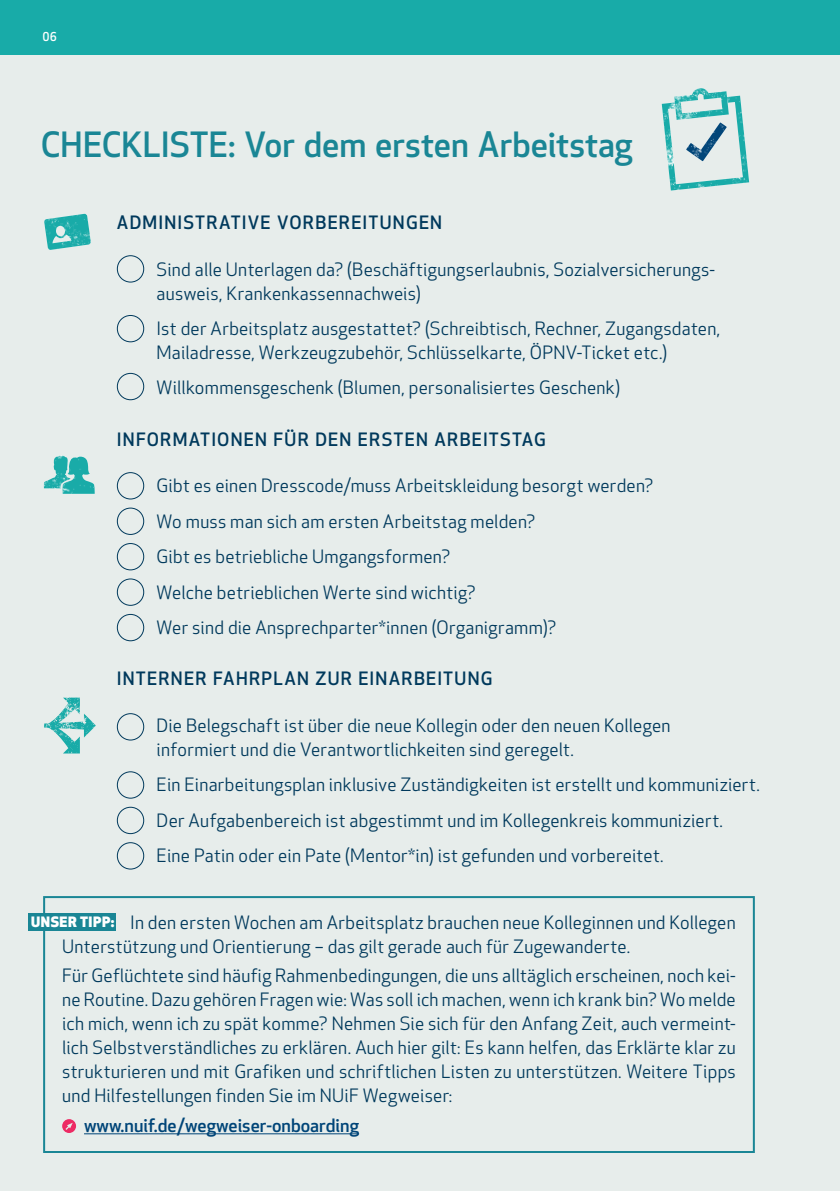
<style>
.page{position:relative;width:840px;height:1191px;background:#fff}
.page>*{position:absolute;margin:0;border:0;box-sizing:border-box;transform-origin:0 0}
.H3_Headline_17pt{font:500 34px "Apex New";color:#1a8695}
.p_Fließtext_9_12pt{font:18px/24px "Apex New";letter-spacing:.015em;color:#00395c}
.H4_Liste_Headline{font:500 18px "Apex New";letter-spacing:.07em;color:#00395c}
.p_Fließtext_9_12pt-2{font:500 18px "Apex New";color:#004578}
.H4_Unser_Tipp{font:800 14px "Apex New";letter-spacing:.04em;color:#fff}
.t1{font:500 12px "Apex New";color:#fff}
</style>
<div class="page">
<div style="left:0;top:54px;width:839px;height:1137px;background:#e7edeb"></div>
<div style="left:0;top:0;width:839px;height:54px;background:#18aba8"></div>
<div style="left:117px;top:255px;width:27px;height:27px;border:1px solid #00395c;border-radius:50%"></div>
<div style="left:117px;top:373px;width:27px;height:27px;border:1px solid #00395c;border-radius:50%"></div>
<div style="left:117px;top:315px;width:27px;height:27px;border:1px solid #00395c;border-radius:50%"></div>
<div style="left:117px;top:472px;width:27px;height:27px;border:1px solid #00395c;border-radius:50%"></div>
<div style="left:117px;top:507px;width:27px;height:28px;border:1px solid #00395c;border-radius:50%"></div>
<div style="left:117px;top:543px;width:27px;height:27px;border:1px solid #00395c;border-radius:50%"></div>
<div style="left:117px;top:578px;width:27px;height:28px;border:1px solid #00395c;border-radius:50%"></div>
<div style="left:117px;top:614px;width:27px;height:27px;border:1px solid #00395c;border-radius:50%"></div>
<div style="left:117px;top:771px;width:27px;height:27px;border:1px solid #00395c;border-radius:50%"></div>
<div style="left:117px;top:806px;width:27px;height:28px;border:1px solid #00395c;border-radius:50%"></div>
<div style="left:117px;top:842px;width:27px;height:27px;border:1px solid #00395c;border-radius:50%"></div>
<div style="left:117px;top:713px;width:27px;height:27px;border:1px solid #00395c;border-radius:50%"></div>
<svg style="left:661px;top:95px;width:87px;height:96px"></svg>
<img style="left:673px;top:88px;width:55px;height:32px">
<img style="left:44px;top:697px;width:52px;height:56px">
<img style="left:44px;top:214px;width:47px;height:36px">
<img style="left:44px;top:455px;width:51px;height:39px">
<hr style="left:84px;top:1133px;width:275px;height:1px;background:#004578">
<svg style="left:62px;top:1119px;width:14px;height:14px"></svg>
<div style="left:43px;top:896px;width:711px;height:257px;border:2px solid #1a8695"></div>
<div style="left:28px;top:913px;width:88px;height:17px;background:#1a8695"></div>
<p class="t1" style="left:43px;top:30px;width:16px">06</p>
<h3 class="H3_Headline_17pt" style="left:41px;top:125px;width:593px">CHECKLISTE: Vor dem ersten Arbeitstag</h3>
<h4 class="H4_Liste_Headline" style="left:117px;top:212px;width:326px">ADMINISTRATIVE VORBEREITUNGEN</h4>
<p class="p_Fließtext_9_12pt" style="left:156px;top:258px;width:558px;text-indent:-28px">⚪ Sind alle Unterlagen da? (Beschäftigungserlaubnis, Sozialversicherungs&shy;ausweis, Krankenkassennachweis)</p>
<p class="p_Fließtext_9_12pt" style="left:156px;top:317px;width:565px;text-indent:-28px">⚪ Ist der Arbeitsplatz ausgestattet? (Schreibtisch, Rechner, Zugangsdaten,<br>Mailadresse, Werkzeugzubehör, Schlüsselkarte, ÖPNV-Ticket etc.)</p>
<p class="p_Fließtext_9_12pt" style="left:128px;top:376px;width:493px">⚪ Willkommensgeschenk (Blumen, personalisiertes Geschenk)</p>
<h4 class="H4_Liste_Headline" style="left:117px;top:429px;width:430px">INFORMATIONEN FÜR DEN ERSTEN ARBEITSTAG</h4>
<p class="p_Fließtext_9_12pt" style="left:128px;top:474px;width:526px">⚪ Gibt es einen Dresscode/muss Arbeitskleidung besorgt werden?</p>
<p class="p_Fließtext_9_12pt" style="left:128px;top:510px;width:408px">⚪ Wo muss man sich am ersten Arbeitstag melden?</p>
<p class="p_Fließtext_9_12pt" style="left:128px;top:545px;width:323px">⚪ Gibt es betriebliche Umgangsformen?</p>
<p class="p_Fließtext_9_12pt" style="left:128px;top:580px;width:349px">⚪ Welche betrieblichen Werte sind wichtig?</p>
<p class="p_Fließtext_9_12pt" style="left:128px;top:616px;width:429px">⚪ Wer sind die Ansprechparter*innen (Organigramm)?</p>
<h4 class="H4_Liste_Headline" style="left:117px;top:668px;width:377px">INTERNER FAHRPLAN ZUR EINARBEITUNG</h4>
<p class="p_Fließtext_9_12pt" style="left:156px;top:714px;width:515px;text-indent:-28px">⚪ Die Belegschaft ist über die neue Kollegin oder den neuen Kollegen informiert und die Verantwortlichkeiten sind geregelt.</p>
<p class="p_Fließtext_9_12pt" style="left:128px;top:773px;width:632px">⚪ Ein Einarbeitungsplan inklusive Zuständigkeiten ist erstellt und kommuniziert.</p>
<p class="p_Fließtext_9_12pt" style="left:128px;top:808px;width:596px">⚪ Der Aufgabenbereich ist abgestimmt und im Kollegenkreis kommuniziert.</p>
<p class="p_Fließtext_9_12pt" style="left:128px;top:844px;width:536px">⚪ Eine Patin oder ein Pate (Mentor*in) ist gefunden und vorbereitet.</p>
<p class="p_Fließtext_9_12pt" style="left:62px;top:910px;width:674px;text-indent:68px">In den ersten Wochen am Arbeitsplatz brauchen neue Kolleginnen und Kollegen<br>Unterstützung und Orientierung – das gilt gerade auch für Zugewanderte.</p>
<p class="p_Fließtext_9_12pt" style="left:62px;top:964px;width:674px;text-align:justify">Für Geflüchtete sind häufig Rahmenbedingungen, die uns alltäglich erscheinen, noch kei&shy;ne Routine. Dazu gehören Fragen wie: Was soll ich machen, wenn ich krank bin? Wo melde ich mich, wenn ich zu spät komme? Nehmen Sie sich für den Anfang Zeit, auch vermeint&shy;lich Selbstverständliches zu erklären. Auch hier gilt: Es kann helfen, das Erklärte klar zu strukturieren und mit Grafiken und schriftlichen Listen zu unterstützen. Weitere Tipps und Hilfestellungen finden Sie im NUiF Wegweiser:</p>
<p class="p_Fließtext_9_12pt-2" style="left:84px;top:1115px;width:276px">www.nuif.de/wegweiser-onboarding</p>
<h4 class="H4_Unser_Tipp" style="left:31px;top:914px;width:85px">UNSER TIPP:</h4>
</div>
